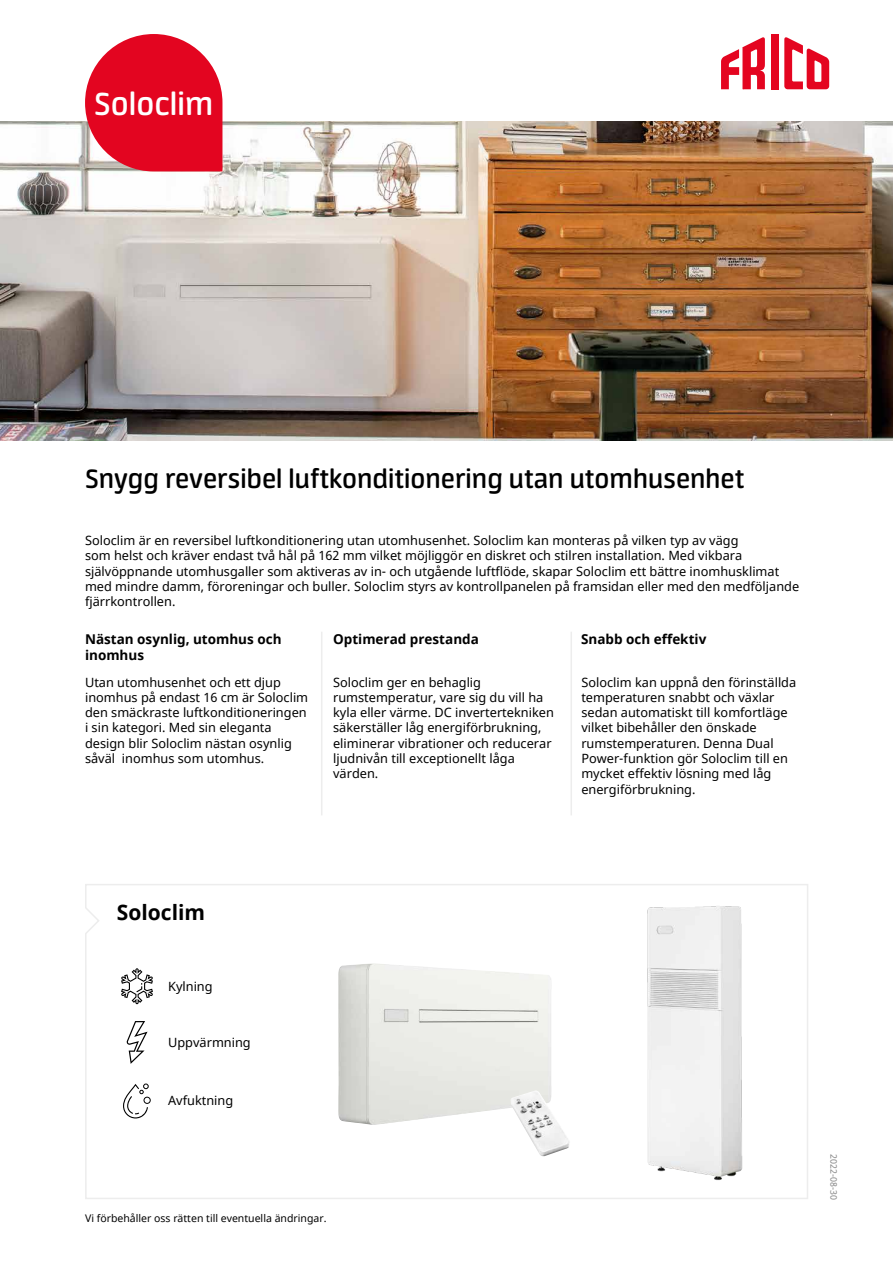
<style>
.page{position:relative;width:893px;height:1263px;background:#fff}
.page>*{position:absolute;margin:0;border:0;box-sizing:border-box;transform-origin:0 0}
.t1{font:600 36px "Neuron";color:#fff}
.t2{font:600 30px "Neuron";color:#000}
.t3{font:700 21px "Noto Sans";color:#000}
.t4{font:700 13.5px/16.2px "Noto Sans";color:#000}
.t5{font:12.75px/15.3px "Noto Sans";color:#000}
.t6{font:10.5px "Noto Sans";color:#000}
.t7{font:9px "Noto Sans";color:#878787}
</style>
<div class="page">
<svg style="left:85px;top:884px;width:723px;height:315px"></svg>
<div style="left:144px;top:1097px;width:7px;height:7px;border:1px solid #000;border-radius:50%"></div>
<svg style="left:123px;top:1083px;width:27px;height:35px"></svg>
<svg style="left:121px;top:968px;width:32px;height:36px"></svg>
<svg style="left:126px;top:1021px;width:22px;height:43px"></svg>
<img style="left:642px;top:902px;width:105px;height:285px">
<img style="left:338px;top:963px;width:214px;height:162px">
<img style="left:510px;top:1090px;width:60px;height:67px">
<img style="left:0;top:121px;width:893px;height:319px">
<svg style="left:85px;top:34px;width:137px;height:137px;background:#e42a40"></svg>
<div style="left:771px;top:34px;width:7px;height:55px;background:#e40520"></div>
<svg style="left:784px;top:37px;width:45px;height:52px"></svg>
<svg style="left:721px;top:37px;width:44px;height:52px"></svg>
<hr style="left:321px;top:632px;width:1px;height:183px;background:#ededed">
<hr style="left:570px;top:632px;width:2px;height:183px;background:#ededed">
<h1 class="t1" style="left:94px;top:84px;width:120px">Soloclim</h1>
<h2 class="t2" style="left:85px;top:462px;width:661px">Snygg reversibel luftkonditionering utan utomhusenhet</h2>
<p class="t5" style="left:85px;top:533px;width:716px">Soloclim är en reversibel luftkonditionering utan utomhusenhet. Soloclim kan monteras på vilken typ av vägg<br>som helst och kräver endast två hål på 162 mm vilket möjliggör en diskret och stilren installation. Med vikbara självöppnande utomhusgaller som aktiveras av in- och utgående luftflöde, skapar Soloclim ett bättre inomhusklimat med mindre damm, föroreningar och buller. Soloclim styrs av kontrollpanelen på framsidan eller med den medföljande fjärrkontrollen.</p>
<p class="t4" style="left:85px;top:631px;width:198px">Nästan osynlig, utomhus och inomhus</p>
<p class="t4" style="left:333px;top:631px;width:147px">Optimerad prestanda</p>
<p class="t4" style="left:581px;top:631px;width:127px">Snabb och effektiv</p>
<p class="t5" style="left:333px;top:675px;width:222px">Soloclim ger en behaglig rumstemperatur, vare sig du vill ha kyla eller värme. DC invertertekniken säkerställer låg energiförbrukning, eliminerar vibrationer och reducerar ljudnivån till exceptionellt låga värden.</p>
<p class="t5" style="left:85px;top:675px;width:225px">Utan utomhusenhet och ett djup inomhus på endast 16 cm är Soloclim den smäckraste luftkonditioneringen i sin kategori. Med sin eleganta design blir Soloclim nästan osynlig såväl inomhus som utomhus.</p>
<p class="t5" style="left:581px;top:675px;width:216px">Soloclim kan uppnå den förinställda temperaturen snabbt och växlar sedan automatiskt till komfortläge vilket bibehåller den önskade rumstemperaturen. Denna Dual<br>Power-funktion gör Soloclim till en mycket effektiv lösning med låg energiförbrukning.</p>
<h3 class="t3" style="left:117px;top:897px;width:90px">Soloclim</h3>
<p class="t5" style="left:168px;top:979px;width:46px">Kylning</p>
<p class="t5" style="left:168px;top:1035px;width:84px">Uppvärmning</p>
<p class="t5" style="left:168px;top:1093px;width:67px">Avfuktning</p>
<p class="t6" style="left:85px;top:1211px;width:243px">Vi förbehåller oss rätten till eventuella ändringar.</p>
<p class="t7" style="left:840px;top:1154px;width:47px;rotate:90deg">2022-08-30</p>
</div>
